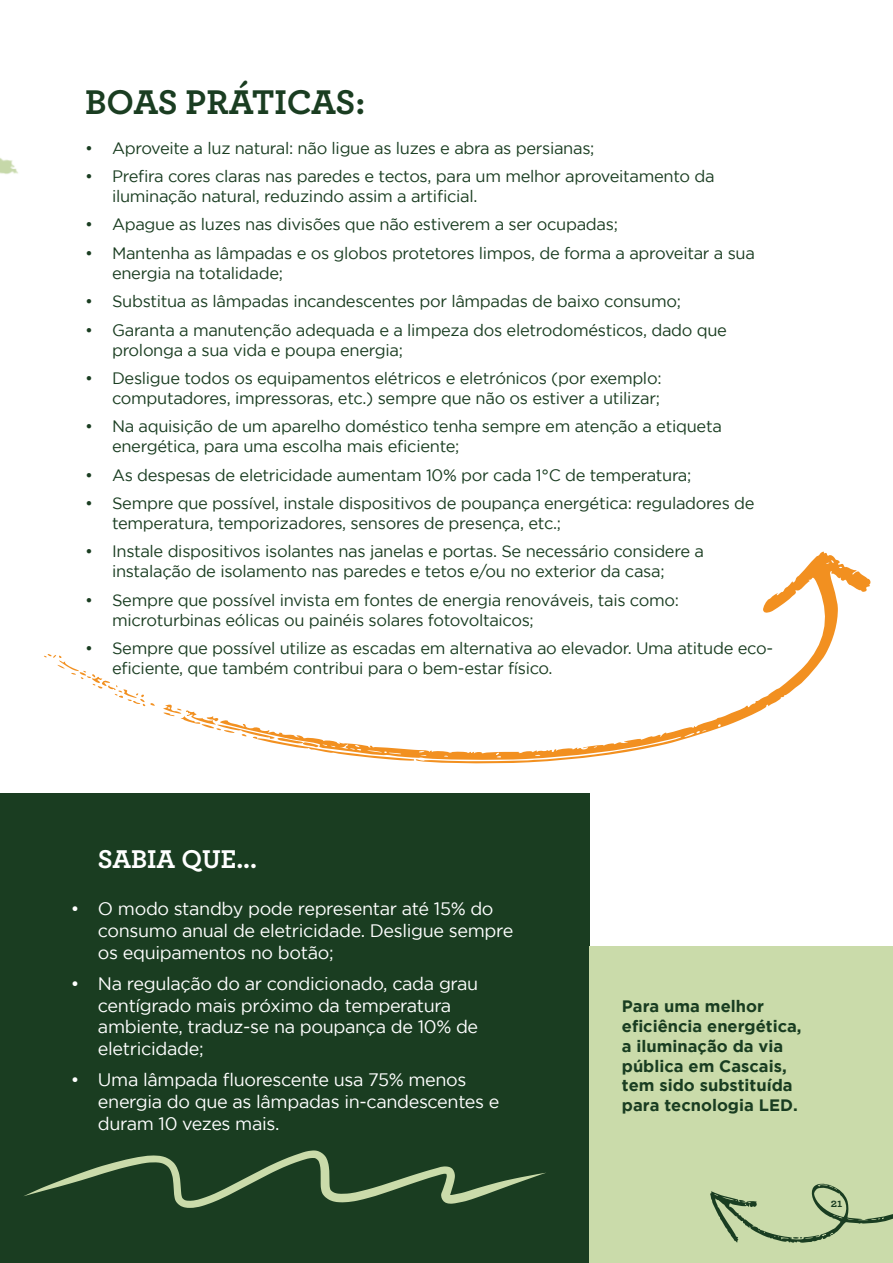
<style>
.page{position:relative;width:893px;height:1263px;background:#fff}
.page>*{position:absolute;margin:0;border:0;box-sizing:border-box;transform-origin:0 0}
.t1{font:700 36px "Archer";letter-spacing:-.01em;color:#1a3d21}
.t2{font:700 27px "Archer";color:#fff}
.t3{font:18px/21.6px "Gotham";letter-spacing:-.02em;color:#fff}
.t4{font:16.5px/19.8px "Gotham";letter-spacing:-.02em;color:#1a3d21}
.t5{font:700 16.5px/19.8px "Gotham";color:#193d21}
.t6{font:700 12px "Archer";color:#193d21}
</style>
<div class="page">
<img style="left:0;top:158px;width:18px;height:16px">
<div style="left:0;top:793px;width:589px;height:470px;background:#1a3d21"></div>
<div style="left:589px;top:946px;width:304px;height:317px;background:#cadbaa"></div>
<svg style="left:24px;top:1150px;width:522px;height:58px"></svg>
<svg style="left:710px;top:1183px;width:183px;height:60px"></svg>
<svg style="left:44px;top:551px;width:827px;height:213px"></svg>
<h1 class="t1" style="left:85px;top:73px;width:282px">BOAS PRÁTICAS:</h1>
<p class="t4" style="left:85px;top:138px;width:511px">• Aproveite a luz natural: não ligue as luzes e abra as persianas;</p>
<p class="t4" style="left:112px;top:166px;width:604px;text-indent:-27px">• Prefira cores claras nas paredes e tectos, para um melhor aproveitamento da iluminação natural, reduzindo assim a artificial.</p>
<p class="t4" style="left:85px;top:214px;width:534px">• Apague as luzes nas divisões que não estiverem a ser ocupadas;</p>
<p class="t4" style="left:112px;top:243px;width:644px;text-indent:-27px">• Mantenha as lâmpadas e os globos protetores limpos, de forma a aproveitar a sua energia na totalidade;</p>
<p class="t4" style="left:85px;top:291px;width:597px">• Substitua as lâmpadas incandescentes por lâmpadas de baixo consumo;</p>
<p class="t4" style="left:112px;top:320px;width:616px;text-indent:-27px">• Garanta a manutenção adequada e a limpeza dos eletrodomésticos, dado que prolonga a sua vida e poupa energia;</p>
<p class="t4" style="left:85px;top:368px;width:578px;text-align:right">• Desligue todos os equipamentos elétricos e eletrónicos (por exemplo: computadores, impressoras, etc.) sempre que não os estiver a utilizar;</p>
<p class="t4" style="left:112px;top:416px;width:611px;text-indent:-27px">• Na aquisição de um aparelho doméstico tenha sempre em atenção a etiqueta energética, para uma escolha mais eficiente;</p>
<p class="t4" style="left:85px;top:465px;width:608px">• As despesas de eletricidade aumentam 10% por cada 1°C de temperatura;</p>
<p class="t4" style="left:112px;top:493px;width:644px;text-indent:-27px">• Sempre que possível, instale dispositivos de poupança energética: reguladores de temperatura, temporizadores, sensores de presença, etc.;</p>
<p class="t4" style="left:112px;top:541px;width:593px;text-indent:-27px">• Instale dispositivos isolantes nas janelas e portas. Se necessário considere a instalação de isolamento nas paredes e tetos e/ou no exterior da casa;</p>
<p class="t4" style="left:112px;top:590px;width:568px;text-indent:-27px">• Sempre que possível invista em fontes de energia renováveis, tais como: microturbinas eólicas ou painéis solares fotovoltaicos;</p>
<p class="t4" style="left:112px;top:638px;width:662px;text-indent:-27px">• Sempre que possível utilize as escadas em alternativa ao elevador. Uma atitude eco&shy;eficiente, que também contribui para o bem-estar físico.</p>
<h2 class="t2" style="left:98px;top:837px;width:161px">SABIA QUE...</h2>
<p class="t3" style="left:98px;top:898px;width:417px;text-indent:-27px">• O modo standby pode representar até 15% do consumo anual de eletricidade. Desligue sempre os equipamentos no botão;</p>
<p class="t3" style="left:98px;top:973px;width:382px;text-indent:-27px">• Na regulação do ar condicionado, cada grau centígrado mais próximo da temperatura ambiente, traduz-se na poupança de 10% de eletricidade;</p>
<p class="t3" style="left:98px;top:1069px;width:403px;text-indent:-27px">• Uma lâmpada fluorescente usa 75% menos energia do que as lâmpadas in-candescentes e duram 10 vezes mais.</p>
<p class="t5" style="left:622px;top:996px;width:181px">Para uma melhor eficiência energética, a iluminação da via pública em Cascais, tem sido substituída para tecnologia LED.</p>
<p class="t6" style="left:828px;top:1193px;width:13px">21</p>
<p class="t6" style="left:831px;top:1193px;width:13px">21</p>
</div>
